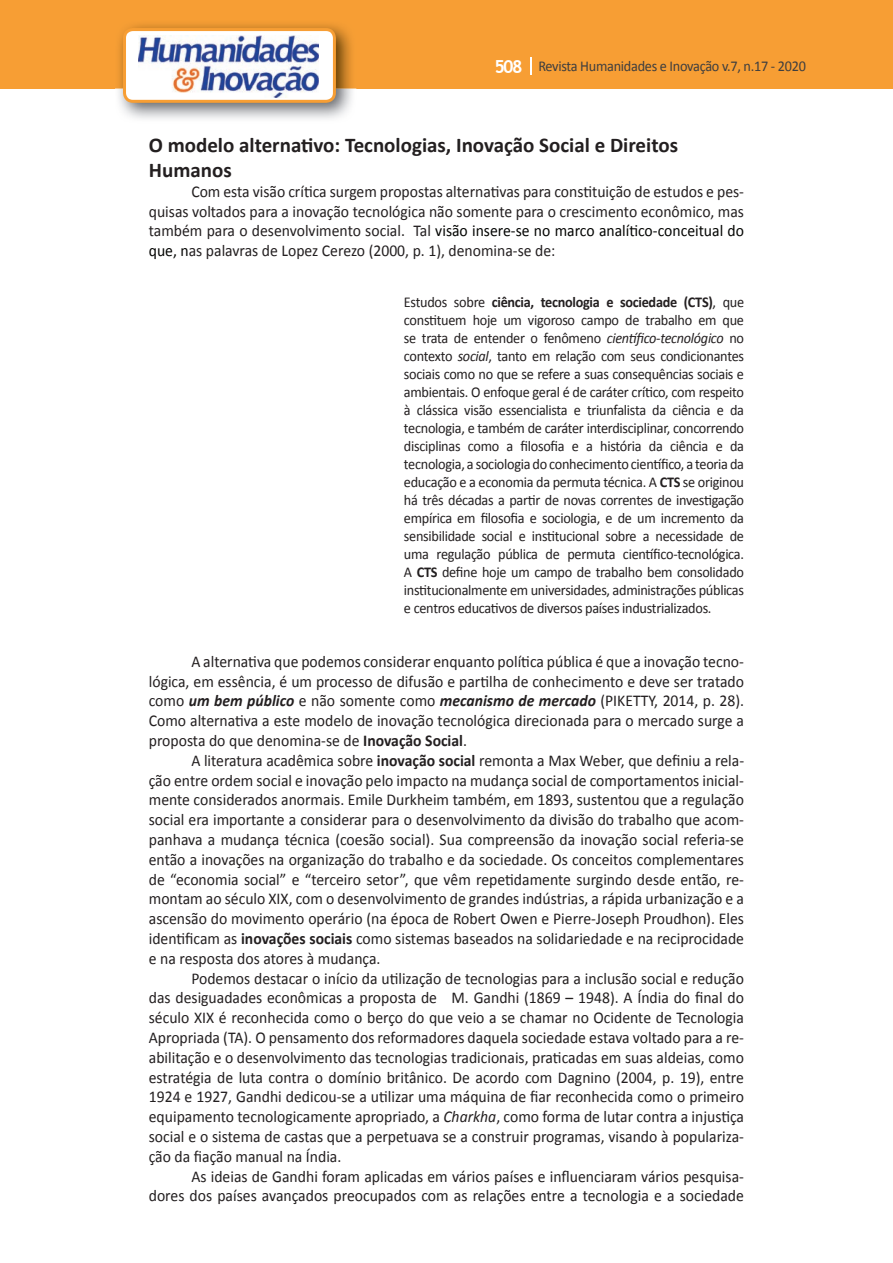
<style>
.page{position:relative;width:893px;height:1263px;background:#fff}
.page>*{position:absolute;margin:0;border:0;box-sizing:border-box;transform-origin:0 0}
.t1{font:700 21px/25.2px "Calibri";color:#231f20}
.t2{font:16.5px/19.8px "Calibri";color:#231f20;text-align:justify;scale:.95 1}
.t3{font:15px/18px "Calibri";letter-spacing:-.02em;color:#231f20;text-align:justify;scale:.95 1}
.t4{font:15px "Calibri";letter-spacing:-.02em;color:#3e3e3f;scale:.95 1}
.s1{font-family:"Trebuchet MS";font-weight:700;font-size:18px;color:#fff}
.s2{color:#040503}
.s3{font-weight:700}
.s4{font-style:italic}
.s5{font-weight:700;font-style:italic}
</style>
<div class="page">
<div style="left:0;top:0;width:893px;height:88px;background:#f79e34"></div>
<svg style="left:530px;top:57px;width:2px;height:18px"></svg>
<img style="left:115px;top:24px;width:241px;height:95px">
<svg style="left:123px;top:28px;width:213px;height:75px"></svg>
<p class="t4" style="left:495px;top:57px;width:329px"><span class="s1">508</span> Revista Humanidades e Inovação v.7, n.17 - 2020</p>
<p class="t1" style="left:149px;top:132px;width:531px">O modelo alternativo: Tecnologias, Inovação Social e Direitos<br>Humanos</p>
<p class="t2" style="left:149px;top:181px;width:628px;text-indent:43px">Com esta visão crítica surgem propostas alternativas para constituição de estudos e pes&shy;quisas voltados para a inovação tecnológica não somente para o crescimento econômico, mas também para o desenvolvimento social. Tal <span class="s2">visão insere-se no marco analítico-conceitual do que, n</span>as palavras de Lopez Cerezo (2000, p. 1), denomina-se de:</p>
<p class="t3" style="left:404px;top:293px;width:360px">Estudos sobre <span class="s3">ciência, tecnologia e sociedade (CTS)</span>, que constituem hoje um vigoroso campo de trabalho em que se trata de entender o fenômeno <span class="s4">científico-tecnológico</span> no contexto <span class="s4">social</span>, tanto em relação com seus condicionantes sociais como no que se refere a suas consequências sociais e ambientais. O enfoque geral é de caráter crítico, com respeito à clássica visão essencialista e triunfalista da ciência e da tecnologia, e também de caráter interdisciplinar, concorrendo disciplinas como a filosofia e a história da ciência e da tecnologia, a sociologia do conhecimento científico, a teoria da educação e a economia da permuta técnica. A <span class="s3">CTS</span> se originou há três décadas a partir de novas correntes de investigação empírica em filosofia e sociologia, e de um incremento da sensibilidade social e institucional sobre a necessidade de uma regulação pública de permuta científico-tecnológica.<br>A <span class="s3">CTS</span> define hoje um campo de trabalho bem consolidado institucionalmente em universidades, administrações públicas e centros educativos de diversos países industrializados.</p>
<p class="t2" style="left:149px;top:651px;width:628px;text-indent:43px">A alternativa que podemos considerar enquanto política pública é que a inovação tecno&shy;lógica, em essência, é um processo de difusão e partilha de conhecimento e deve ser tratado como <span class="s5">um bem público</span> e não somente como <span class="s5">mecanismo de mercado</span> (PIKETTY, 2014, p. 28).<br>Como alternativa a este modelo de inovação tecnológica direcionada para o mercado surge a proposta do que denomina-se de <span class="s3">Inovação Social</span>.</p>
<p class="t2" style="left:149px;top:750px;width:628px;text-indent:43px">A literatura acadêmica sobre <span class="s3">inovação social</span> remonta a Max Weber, que definiu a rela&shy;ção entre ordem social e inovação pelo impacto na mudança social de comportamentos inicial&shy;mente considerados anormais. Emile Durkheim também, em 1893, sustentou que a regulação social era importante a considerar para o desenvolvimento da divisão do trabalho que acom&shy;panhava a mudança técnica (coesão social). Sua compreensão da inovação social referia-se então a inovações na organização do trabalho e da sociedade. Os conceitos complementares de “economia social” e “terceiro setor”, que vêm repetidamente surgindo desde então, re&shy;montam ao século XIX, com o desenvolvimento de grandes indústrias, a rápida urbanização e a ascensão do movimento operário (na época de Robert Owen e Pierre-Joseph Proudhon). Eles identificam as <span class="s3">inovações sociais</span> como sistemas baseados na solidariedade e na reciprocidade e na resposta dos atores à mudança.</p>
<p class="t2" style="left:149px;top:968px;width:628px;text-indent:43px">Podemos destacar o início da utilização de tecnologias para a inclusão social e redução das desiguadades econômicas a proposta de M. Gandhi (1869 – 1948). A Índia do final do século XIX é reconhecida como o berço do que veio a se chamar no Ocidente de Tecnologia Apropriada (TA). O pensamento dos reformadores daquela sociedade estava voltado para a re&shy;abilitação e o desenvolvimento das tecnologias tradicionais, praticadas em suas aldeias, como estratégia de luta contra o domínio britânico. De acordo com Dagnino (2004, p. 19), entre 1924 e 1927, Gandhi dedicou-se a utilizar uma máquina de fiar reconhecida como o primeiro equipamento tecnologicamente apropriado, a <span class="s4">Charkha</span>, como forma de lutar contra a injustiça social e o sistema de castas que a perpetuava se a construir programas, visando à populariza&shy;ção da fiação manual na Índia.</p>
<p class="t2" style="left:149px;top:1166px;width:628px;text-align:right">As ideias de Gandhi foram aplicadas em vários países e influenciaram vários pesquisa-<br>dores dos países avançados preocupados com as relações entre a tecnologia e a sociedade</p>
</div>
